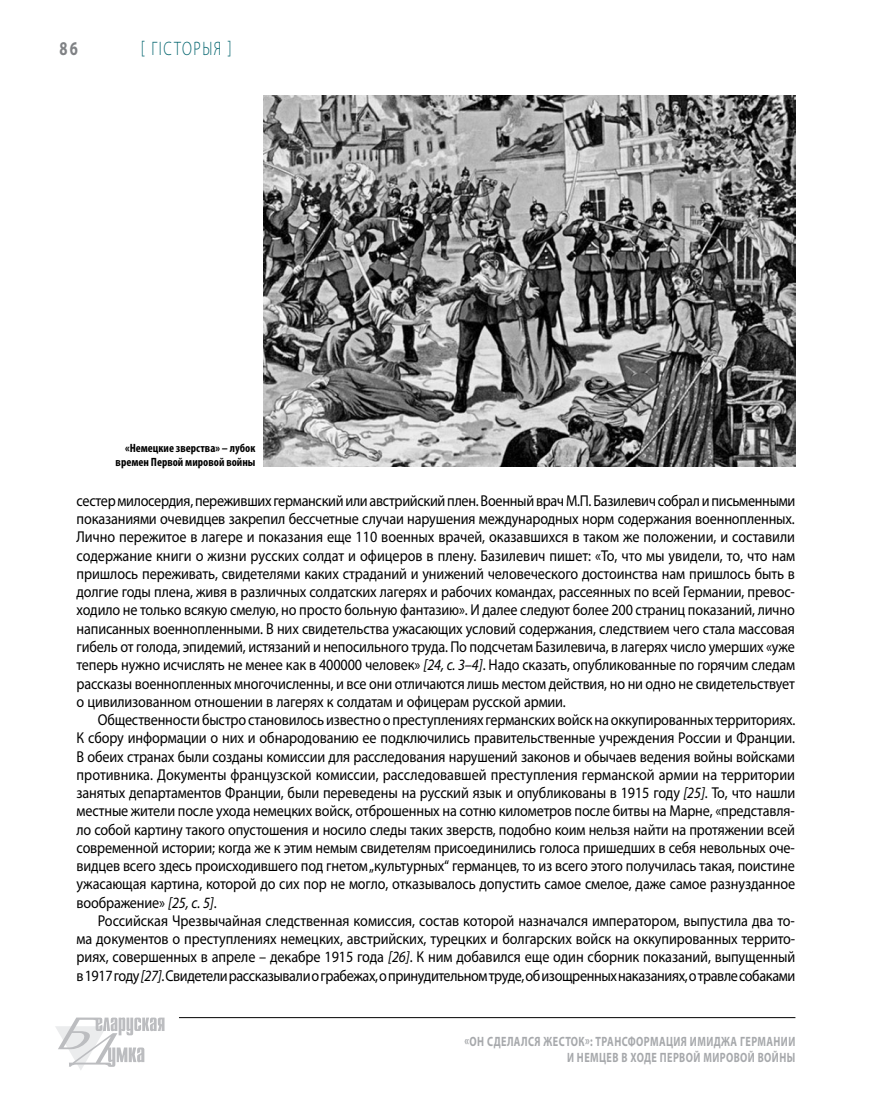
<style>
.page{position:relative;width:872px;height:1106px;background:#fff}
.page>*{position:absolute;margin:0;border:0;box-sizing:border-box;transform-origin:0 0}
.t1{font:300 19.5px "Myriad Pro";color:#00636d;scale:.75 1}
.t2{font:700 19.5px "Myriad Pro";color:#808285;scale:.75 1}
.t3{font:15.75px/18.3px "Myriad Pro";letter-spacing:-.01em;color:#000;text-align:justify;scale:.9 1}
.t4{font:700 13.5px/16.2px "Myriad Pro";letter-spacing:.04em;color:#a7a9ac;text-align:right;scale:.75 1}
.t5{font:700 condensed 12px/13.5px "Myriad Pro";color:#000;text-align:right}
.s1{font-style:italic}
</style>
<div class="page">
<hr style="left:179px;top:1017px;width:616px;height:1px;background:#000">
<svg style="left:55px;top:1017px;width:109px;height:53px"></svg>
<img style="left:264px;top:95px;width:531px;height:371px">
<p class="t2" style="left:60px;top:36px;width:26px">86</p>
<p class="t1" style="left:141px;top:38px;width:37px">[ Гісторыя</p>
<p class="t1" style="left:228px;top:38px;width:7px">]</p>
<p class="t5" style="left:116px;top:441px;width:141px">«Немецкие зверства» – лубок времен Первой мировой войны</p>
<p class="t3" style="left:77px;top:491px;width:800px">сестер милосердия, переживших германский или австрийский плен. Военный врач М.П. Базилевич собрал и письменными показаниями очевидцев закрепил бессчетные случаи нарушения международных норм содержания военнопленных.<br>Лично пережитое в лагере и показания еще 110 военных врачей, оказавшихся в таком же положении, и составили содержание книги о жизни русских солдат и офицеров в плену. Базилевич пишет: «То, что мы увидели, то, что нам пришлось переживать, свидетелями каких страданий и унижений человеческого достоинства нам пришлось быть в долгие годы плена, живя в различных солдатских лагерях и рабочих командах, рассеянных по всей Германии, превос&shy;ходило не только всякую смелую, но просто больную фантазию». И далее следуют более 200 страниц показаний, лично написанных военнопленными. В них свидетельства ужасающих условий содержания, следствием чего стала массовая гибель от голода, эпидемий, истязаний и непосильного труда. По подсчетам Базилевича, в лагерях число умерших «уже теперь нужно исчислять не менее как в 400000 человек» <span class="s1">[24, с. 3–4]</span>. Надо сказать, опубликованные по горячим следам рассказы военнопленных многочисленны, и все они отличаются лишь местом действия, но ни одно не свидетельствует о цивилизованном отношении в лагерях к солдатам и офицерам русской армии.</p>
<p class="t3" style="left:77px;top:710px;width:800px;text-indent:21px">Общественности быстро становилось известно о преступлениях германских войск на оккупированных территориях.<br>К сбору информации о них и обнародованию ее подключились правительственные учреждения России и Франции.<br>В обеих странах были созданы комиссии для расследования нарушений законов и обычаев ведения войны войсками противника. Документы французской комиссии, расследовавшей преступления германской армии на территории занятых департаментов Франции, были переведены на русский язык и опубликованы в 1915 году <span class="s1">[25]</span>. То, что нашли местные жители после ухода немецких войск, отброшенных на сотню километров после битвы на Марне, «представля&shy;ло собой картину такого опустошения и носило следы таких зверств, подобно коим нельзя найти на протяжении всей современной истории; когда же к этим немым свидетелям присоединились голоса пришедших в себя невольных оче&shy;видцев всего здесь происходившего под гнетом „культурных“ германцев, то из всего этого получилась такая, поистине ужасающая картина, которой до сих пор не могло, отказывалось допустить самое смелое, даже самое разнузданное воображение» <span class="s1">[25, с. 5]</span>.</p>
<p class="t3" style="left:77px;top:911px;width:800px;text-indent:21px">Российская Чрезвычайная следственная комиссия, состав которой назначался императором, выпустила два то&shy;ма документов о преступлениях немецких, австрийских, турецких и болгарских войск на оккупированных террито&shy;риях, совершенных в апреле – декабре 1915 года <span class="s1">[26]</span>. К ним добавился еще один сборник показаний, выпущенный в 1917 году <span class="s1">[27]</span>. Свидетели рассказывали о грабежах, о принудительном труде, об изощренных наказаниях, о травле собаками</p>
<p class="t4" style="left:464px;top:1032px;width:443px">«Он сделался жесток»: трансформация имиджа Германии и немцев в ходе Первой мировой войны</p>
</div>
